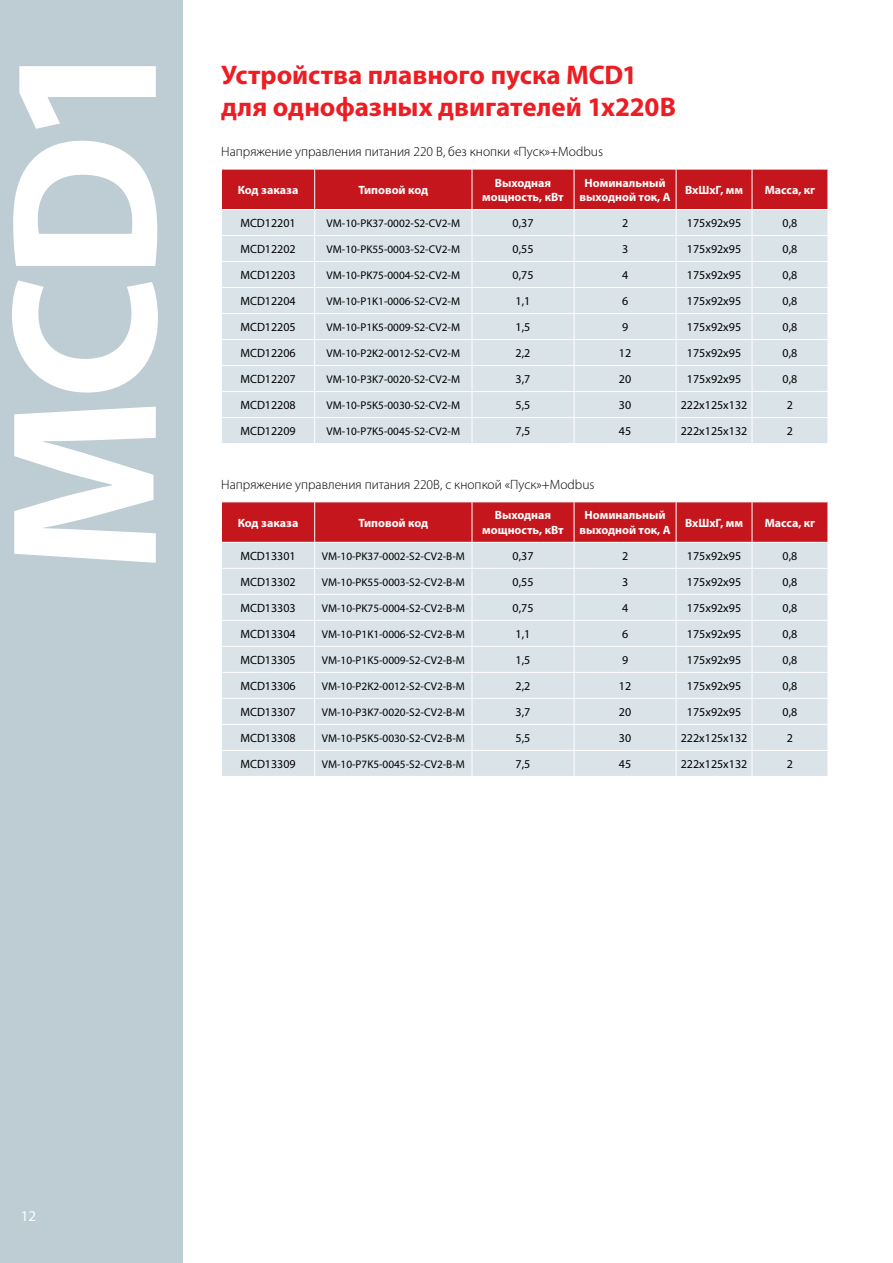
<style>
.page{position:relative;width:893px;height:1263px;background:#fff}
.page>*{position:absolute;margin:0;border:0;box-sizing:border-box;transform-origin:0 0}
.t1{font:700 210px "Myriad Pro";color:#fff}
.t2{font:700 27px/32.4px "Myriad Pro";color:#ed1d24}
.t3{font:15px "Myriad Pro";color:#fff}
.t4{font:300 13.5px "Myriad Pro";color:#000}
.t5{font:12px "Myriad Pro";color:#000}
.t6{font:700 12px/14.4px "Myriad Pro";color:#fff;text-align:center}
.t7{font:11.25px "Myriad Pro";color:#000}
</style>
<div class="page">
<div style="left:0;top:0;width:183px;height:1263px;background:#beccd3"></div>
<svg style="left:221px;top:169px;width:607px;height:274px;background:#d8c7cb"></svg>
<svg style="left:221px;top:502px;width:607px;height:274px;background:#d8c6cb"></svg>
<h1 class="t1" style="left:-52px;top:573px;width:545px;rotate:-90deg">MCD1</h1>
<h2 class="t2" style="left:221px;top:58px;width:456px">Устройства плавного пуска MCD1 для однофазных двигателей 1х220В</h2>
<p class="t4" style="left:221px;top:144px;width:383px">Напряжение управления питания 220 В, без кнопки «Пуск»+Modbus</p>
<p class="t6" style="left:238px;top:182px;width:62px">Код заказа</p>
<p class="t6" style="left:358px;top:182px;width:71px">Типовой код</p>
<p class="t6" style="left:482px;top:175px;width:83px">Выходная мощность, кВт</p>
<p class="t6" style="left:579px;top:175px;width:93px">Номинальный выходной ток, А</p>
<p class="t6" style="left:685px;top:182px;width:60px">ВхШхГ, мм</p>
<p class="t6" style="left:765px;top:182px;width:52px">Масса, кг</p>
<p class="t5" style="left:240px;top:216px;width:57px">MCD12201</p>
<p class="t7" style="left:327px;top:216px;width:135px">VM-10-PK37-0002-S2-CV2-M</p>
<p class="t5" style="left:513px;top:216px;width:22px">0,37</p>
<p class="t5" style="left:622px;top:216px;width:8px">2</p>
<p class="t5" style="left:687px;top:216px;width:56px">175х92х95</p>
<p class="t5" style="left:783px;top:216px;width:16px">0,8</p>
<p class="t5" style="left:240px;top:242px;width:57px">MCD12202</p>
<p class="t7" style="left:327px;top:242px;width:135px">VM-10-PK55-0003-S2-CV2-M</p>
<p class="t5" style="left:513px;top:242px;width:22px">0,55</p>
<p class="t5" style="left:622px;top:242px;width:8px">3</p>
<p class="t5" style="left:687px;top:242px;width:56px">175х92х95</p>
<p class="t5" style="left:783px;top:242px;width:16px">0,8</p>
<p class="t5" style="left:240px;top:268px;width:57px">MCD12203</p>
<p class="t7" style="left:327px;top:268px;width:135px">VM-10-PK75-0004-S2-CV2-M</p>
<p class="t5" style="left:513px;top:268px;width:22px">0,75</p>
<p class="t5" style="left:622px;top:268px;width:8px">4</p>
<p class="t5" style="left:687px;top:268px;width:56px">175х92х95</p>
<p class="t5" style="left:783px;top:268px;width:16px">0,8</p>
<p class="t5" style="left:240px;top:294px;width:57px">MCD12204</p>
<p class="t7" style="left:327px;top:294px;width:135px">VM-10-P1K1-0006-S2-CV2-M</p>
<p class="t5" style="left:516px;top:294px;width:16px">1,1</p>
<p class="t5" style="left:622px;top:294px;width:8px">6</p>
<p class="t5" style="left:687px;top:294px;width:56px">175х92х95</p>
<p class="t5" style="left:783px;top:294px;width:16px">0,8</p>
<p class="t5" style="left:240px;top:320px;width:57px">MCD12205</p>
<p class="t7" style="left:327px;top:320px;width:135px">VM-10-P1K5-0009-S2-CV2-M</p>
<p class="t5" style="left:516px;top:320px;width:16px">1,5</p>
<p class="t5" style="left:622px;top:320px;width:8px">9</p>
<p class="t5" style="left:687px;top:320px;width:56px">175х92х95</p>
<p class="t5" style="left:783px;top:320px;width:16px">0,8</p>
<p class="t5" style="left:240px;top:346px;width:57px">MCD12206</p>
<p class="t7" style="left:327px;top:346px;width:135px">VM-10-P2K2-0012-S2-CV2-M</p>
<p class="t5" style="left:516px;top:346px;width:16px">2,2</p>
<p class="t5" style="left:619px;top:346px;width:14px">12</p>
<p class="t5" style="left:687px;top:346px;width:56px">175х92х95</p>
<p class="t5" style="left:783px;top:346px;width:16px">0,8</p>
<p class="t5" style="left:240px;top:372px;width:57px">MCD12207</p>
<p class="t7" style="left:327px;top:372px;width:135px">VM-10-P3K7-0020-S2-CV2-M</p>
<p class="t5" style="left:516px;top:372px;width:16px">3,7</p>
<p class="t5" style="left:619px;top:372px;width:14px">20</p>
<p class="t5" style="left:687px;top:372px;width:56px">175х92х95</p>
<p class="t5" style="left:783px;top:372px;width:16px">0,8</p>
<p class="t5" style="left:240px;top:398px;width:57px">MCD12208</p>
<p class="t7" style="left:327px;top:398px;width:135px">VM-10-P5K5-0030-S2-CV2-M</p>
<p class="t5" style="left:516px;top:398px;width:16px">5,5</p>
<p class="t5" style="left:619px;top:398px;width:14px">30</p>
<p class="t5" style="left:681px;top:398px;width:68px">222х125х132</p>
<p class="t5" style="left:787px;top:398px;width:8px">2</p>
<p class="t5" style="left:240px;top:424px;width:57px">MCD12209</p>
<p class="t7" style="left:327px;top:424px;width:135px">VM-10-P7K5-0045-S2-CV2-M</p>
<p class="t5" style="left:516px;top:424px;width:16px">7,5</p>
<p class="t5" style="left:619px;top:424px;width:14px">45</p>
<p class="t5" style="left:681px;top:424px;width:68px">222х125х132</p>
<p class="t5" style="left:787px;top:424px;width:8px">2</p>
<p class="t4" style="left:221px;top:477px;width:375px">Напряжение управления питания 220В, с кнопкой «Пуск»+Modbus</p>
<p class="t6" style="left:238px;top:515px;width:62px">Код заказа</p>
<p class="t6" style="left:358px;top:515px;width:71px">Типовой код</p>
<p class="t6" style="left:482px;top:508px;width:83px">Выходная мощность, кВт</p>
<p class="t6" style="left:579px;top:508px;width:93px">Номинальный выходной ток, А</p>
<p class="t6" style="left:685px;top:515px;width:60px">ВхШхГ, мм</p>
<p class="t6" style="left:765px;top:515px;width:52px">Масса, кг</p>
<p class="t5" style="left:240px;top:548px;width:57px">MCD13301</p>
<p class="t7" style="left:322px;top:549px;width:145px">VM-10-PK37-0002-S2-CV2-B-M</p>
<p class="t5" style="left:513px;top:548px;width:22px">0,37</p>
<p class="t5" style="left:622px;top:548px;width:8px">2</p>
<p class="t5" style="left:687px;top:548px;width:56px">175х92х95</p>
<p class="t5" style="left:783px;top:548px;width:16px">0,8</p>
<p class="t5" style="left:240px;top:574px;width:57px">MCD13302</p>
<p class="t7" style="left:322px;top:575px;width:145px">VM-10-PK55-0003-S2-CV2-B-M</p>
<p class="t5" style="left:513px;top:574px;width:22px">0,55</p>
<p class="t5" style="left:622px;top:574px;width:8px">3</p>
<p class="t5" style="left:687px;top:574px;width:56px">175х92х95</p>
<p class="t5" style="left:783px;top:574px;width:16px">0,8</p>
<p class="t5" style="left:240px;top:600px;width:57px">MCD13303</p>
<p class="t7" style="left:322px;top:601px;width:145px">VM-10-PK75-0004-S2-CV2-B-M</p>
<p class="t5" style="left:513px;top:600px;width:22px">0,75</p>
<p class="t5" style="left:622px;top:600px;width:8px">4</p>
<p class="t5" style="left:687px;top:600px;width:56px">175х92х95</p>
<p class="t5" style="left:783px;top:600px;width:16px">0,8</p>
<p class="t5" style="left:240px;top:626px;width:57px">MCD13304</p>
<p class="t7" style="left:322px;top:627px;width:145px">VM-10-P1K1-0006-S2-CV2-B-M</p>
<p class="t5" style="left:516px;top:626px;width:16px">1,1</p>
<p class="t5" style="left:622px;top:626px;width:8px">6</p>
<p class="t5" style="left:687px;top:626px;width:56px">175х92х95</p>
<p class="t5" style="left:783px;top:626px;width:16px">0,8</p>
<p class="t5" style="left:240px;top:652px;width:57px">MCD13305</p>
<p class="t7" style="left:322px;top:653px;width:145px">VM-10-P1K5-0009-S2-CV2-B-M</p>
<p class="t5" style="left:516px;top:652px;width:16px">1,5</p>
<p class="t5" style="left:622px;top:652px;width:8px">9</p>
<p class="t5" style="left:687px;top:652px;width:56px">175х92х95</p>
<p class="t5" style="left:783px;top:652px;width:16px">0,8</p>
<p class="t5" style="left:240px;top:678px;width:57px">MCD13306</p>
<p class="t7" style="left:322px;top:679px;width:145px">VM-10-P2K2-0012-S2-CV2-B-M</p>
<p class="t5" style="left:516px;top:678px;width:16px">2,2</p>
<p class="t5" style="left:619px;top:678px;width:14px">12</p>
<p class="t5" style="left:687px;top:678px;width:56px">175х92х95</p>
<p class="t5" style="left:783px;top:678px;width:16px">0,8</p>
<p class="t5" style="left:240px;top:704px;width:57px">MCD13307</p>
<p class="t7" style="left:322px;top:705px;width:145px">VM-10-P3K7-0020-S2-CV2-B-M</p>
<p class="t5" style="left:516px;top:704px;width:16px">3,7</p>
<p class="t5" style="left:619px;top:704px;width:14px">20</p>
<p class="t5" style="left:687px;top:704px;width:56px">175х92х95</p>
<p class="t5" style="left:783px;top:704px;width:16px">0,8</p>
<p class="t5" style="left:240px;top:730px;width:57px">MCD13308</p>
<p class="t7" style="left:322px;top:731px;width:145px">VM-10-P5K5-0030-S2-CV2-B-M</p>
<p class="t5" style="left:516px;top:730px;width:16px">5,5</p>
<p class="t5" style="left:619px;top:730px;width:14px">30</p>
<p class="t5" style="left:681px;top:730px;width:68px">222х125х132</p>
<p class="t5" style="left:787px;top:730px;width:8px">2</p>
<p class="t5" style="left:240px;top:756px;width:57px">MCD13309</p>
<p class="t7" style="left:322px;top:757px;width:145px">VM-10-P7K5-0045-S2-CV2-B-M</p>
<p class="t5" style="left:516px;top:756px;width:16px">7,5</p>
<p class="t5" style="left:619px;top:756px;width:14px">45</p>
<p class="t5" style="left:681px;top:756px;width:68px">222х125х132</p>
<p class="t5" style="left:787px;top:756px;width:8px">2</p>
<h3 class="t3" style="left:21px;top:1207px;width:17px">12</h3>
</div>
